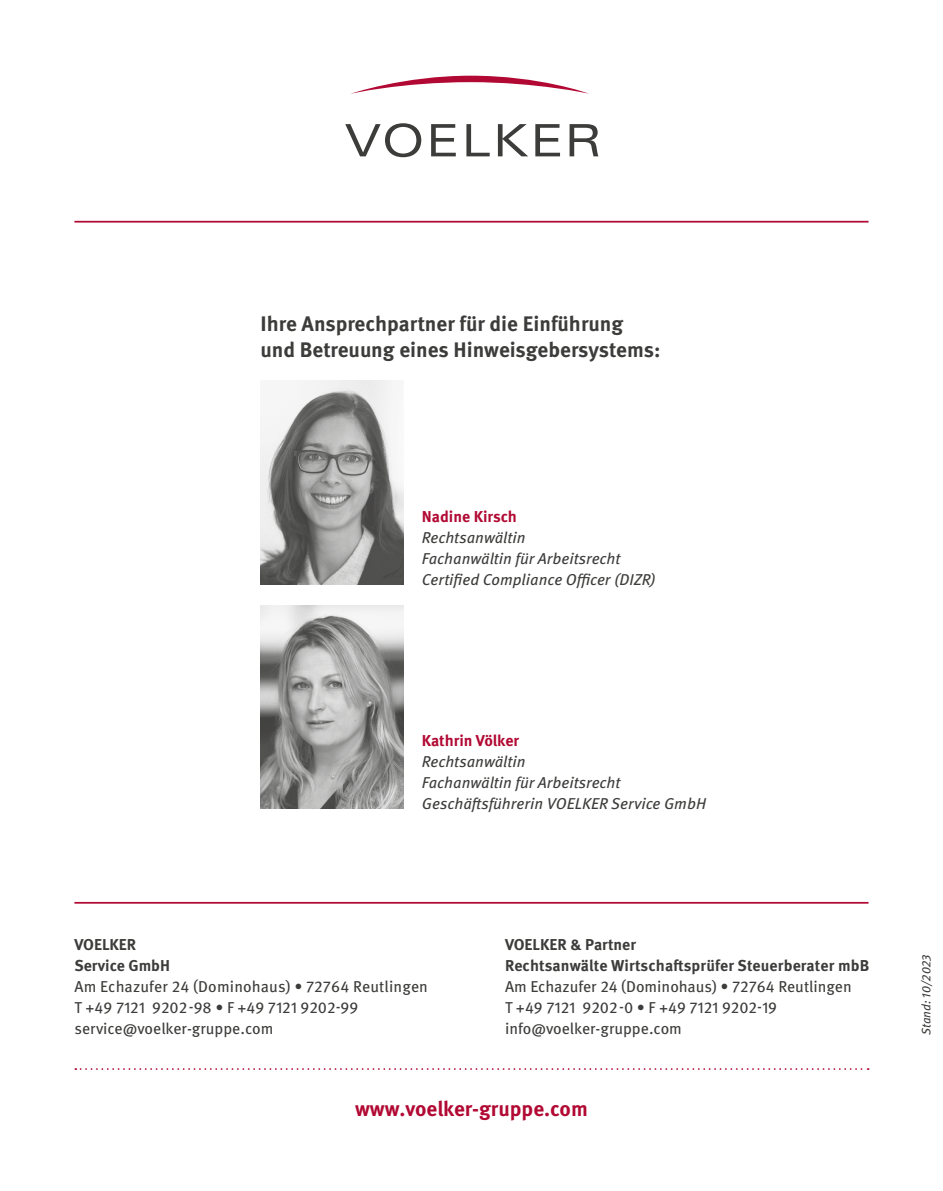
<style>
.page{position:relative;width:943px;height:1191px;background:#fff}
.page>*{position:absolute;margin:0;border:0;box-sizing:border-box;transform-origin:0 0}
.t1{font:700 21px "Meta Pro";color:#3c3c3b}
.t2{font:700 21px "Meta Pro";color:#b10933}
.t3{font:15.75px "Meta Pro";color:#3c3c3b}
.t4{font:italic 15.75px "Meta Pro";color:#3c3c3b}
.t5{font:700 15.75px "Meta Pro";color:#3c3c3b}
.t6{font:700 15.75px "Meta Pro";color:#b10933}
.t7{font:italic 12.25px "Meta Pro";color:#3c3c3b}
</style>
<div class="page">
<svg style="left:345px;top:123px;width:76px;height:34px"></svg>
<svg style="left:431px;top:124px;width:25px;height:32px"></svg>
<svg style="left:466px;top:124px;width:23px;height:32px"></svg>
<svg style="left:498px;top:124px;width:30px;height:32px"></svg>
<svg style="left:535px;top:124px;width:25px;height:32px"></svg>
<svg style="left:569px;top:124px;width:29px;height:32px"></svg>
<svg style="left:351px;top:76px;width:238px;height:18px"></svg>
<svg style="left:75px;top:1068px;width:793px;height:2px"></svg>
<hr style="left:74px;top:902px;width:794px;height:1px;background:#b10933">
<hr style="left:74px;top:221px;width:794px;height:1px;background:#b10933">
<img style="left:260px;top:381px;width:143px;height:203px">
<img style="left:260px;top:605px;width:143px;height:204px">
<p class="t1" style="left:260px;top:307px;width:364px">Ihre Ansprechpartner für die Einführung</p>
<p class="t1" style="left:260px;top:333px;width:401px">und Betreuung eines Hinweisgebersystems:</p>
<p class="t6" style="left:422px;top:504px;width:97px">Nadine Kirsch</p>
<p class="t4" style="left:422px;top:525px;width:105px">Rechtsanwältin</p>
<p class="t4" style="left:422px;top:546px;width:200px">Fachanwältin für Arbeitsrecht</p>
<p class="t4" style="left:422px;top:567px;width:235px">Certified Compliance Officer (DIZR)</p>
<p class="t6" style="left:422px;top:728px;width:99px">Kathrin Völker</p>
<p class="t4" style="left:422px;top:749px;width:105px">Rechtsanwältin</p>
<p class="t4" style="left:422px;top:770px;width:200px">Fachanwältin für Arbeitsrecht</p>
<p class="t4" style="left:422px;top:791px;width:286px">Geschäftsführerin VOELKER Service GmbH</p>
<p class="t5" style="left:74px;top:932px;width:63px">VOELKER</p>
<p class="t5" style="left:74px;top:953px;width:97px">Service GmbH</p>
<p class="t3" style="left:74px;top:974px;width:355px">Am Echazufer 24 (Dominohaus) • 72764 Reutlingen</p>
<p class="t3" style="left:74px;top:995px;width:285px">T +49 7121 9202 -98 • F +49 7121 9202-99</p>
<p class="t3" style="left:74px;top:1016px;width:200px">service@voelker-gruppe.com</p>
<p class="t5" style="left:505px;top:932px;width:132px">VOELKER &amp; Partner</p>
<p class="t5" style="left:505px;top:953px;width:366px">Rechtsanwälte Wirtschaftsprüfer Steuerberater mbB</p>
<p class="t3" style="left:505px;top:974px;width:348px">Am Echazufer 24 (Dominohaus) • 72764 Reutlingen</p>
<p class="t3" style="left:505px;top:995px;width:274px">T +49 7121 9202 -0 • F +49 7121 9202-19</p>
<p class="t3" style="left:505px;top:1016px;width:178px">info@voelker-gruppe.com</p>
<p class="t2" style="left:355px;top:1092px;width:234px">www.voelker-gruppe.com</p>
<p class="t7" style="left:916px;top:1035px;width:82px;rotate:-90deg">Stand: 10/2023</p>
</div>
